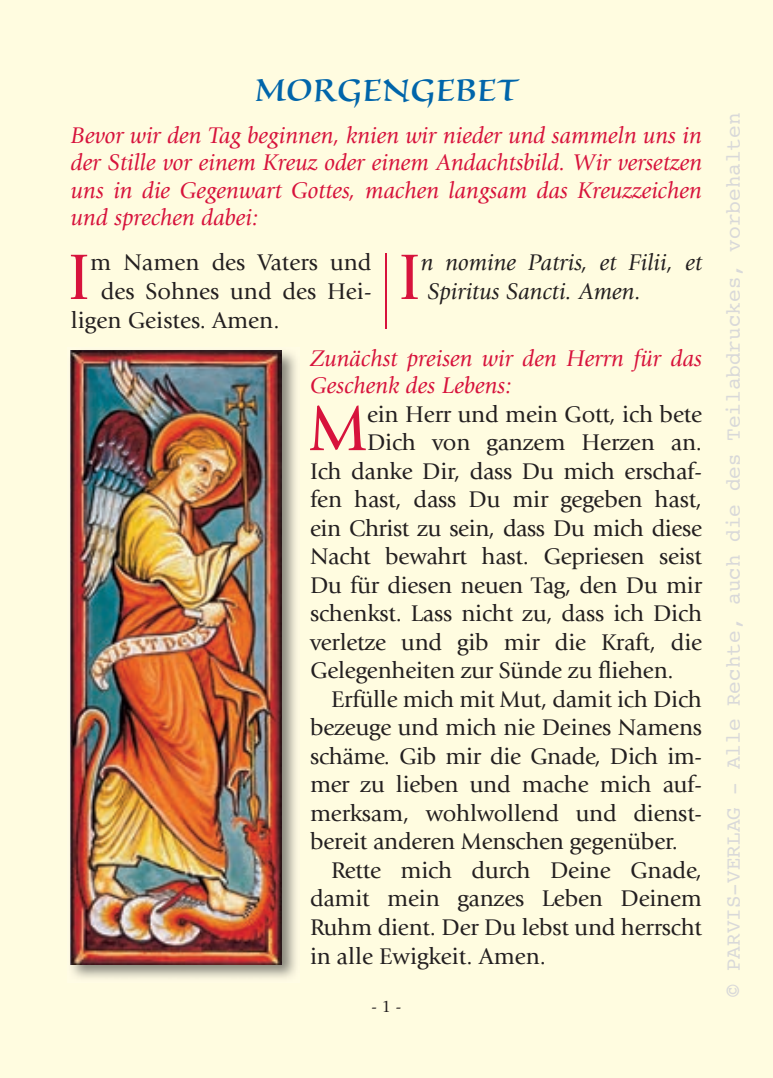
<style>
.page{position:relative;width:773px;height:1078px;background:#fff}
.page>*{position:absolute;margin:0;border:0;box-sizing:border-box;transform-origin:0 0}
.t1{font:67px "Giovanni";color:#d7133c}
.t2{font:40px "Silentium Pro Roman II";color:#0065aa}
.t3{font:23.75px "Giovanni";letter-spacing:-.01em;color:#231f20}
.t4{font:italic 23.75px/27.5px "Giovanni";color:#d7133c;text-align:justify}
.t5{font:italic 23.75px/28.5px "Giovanni";color:#231f20}
.t6{font:21px "Courier";color:#d9d9d9}
.t7{font:17.5px "Giovanni";color:#231f20}
</style>
<div class="page">
<div style="left:14px;top:0;width:758px;height:1077px;background:#fffce0"></div>
<div style="left:0;top:0;width:14px;height:1077px;background:#fffce0"></div>
<hr style="left:386px;top:253px;width:1px;height:76px;background:#d7133c">
<img style="left:70px;top:350px;width:226px;height:628px">
<img style="left:71px;top:351px;width:210px;height:613px">
<h2 class="t2" style="left:254px;top:61px;width:266px">MORGENGEBET</h2>
<p class="t4" style="left:71px;top:121px;width:632px">Bevor wir den Tag beginnen, knien wir nieder und sammeln uns in der Stille vor einem Kreuz oder einem Andachtsbild. Wir versetzen uns in die Gegenwart Gottes, machen langsam das Kreuzzeichen und sprechen dabei:</p>
<h1 class="t1" style="left:68px;top:239px;width:24px">I</h1>
<p class="t3" style="left:90px;top:249px;width:283px">m Namen des Vaters und</p>
<h1 class="t1" style="left:398px;top:239px;width:24px">I</h1>
<p class="t5" style="left:420px;top:249px;width:283px">n nomine Patris, et Filii, et<br>Spiritus Sancti. Amen.</p>
<p class="t3" style="left:101px;top:278px;width:272px">des Sohnes und des Hei-</p>
<p class="t3" style="left:71px;top:306px;width:210px">ligen Geistes. Amen.</p>
<p class="t4" style="left:310px;top:344px;width:393px">Zunächst preisen wir den Herrn für das<br>Geschenk des Lebens:</p>
<h1 class="t1" style="left:308px;top:390px;width:61px">M</h1>
<p class="t3" style="left:367px;top:400px;width:336px">ein Herr und mein Gott, ich bete</p>
<p class="t3" style="left:367px;top:429px;width:336px">Dich von ganzem Herzen an.</p>
<p class="t3" style="left:310px;top:457px;width:393px">Ich danke Dir, dass Du mich erschaf-</p>
<p class="t3" style="left:310px;top:486px;width:393px">fen hast, dass Du mir gegeben hast,</p>
<p class="t3" style="left:310px;top:514px;width:393px">ein Christ zu sein, dass Du mich dies e</p>
<p class="t3" style="left:310px;top:543px;width:393px">Nacht bewahrt hast. Gepriesen seist</p>
<p class="t3" style="left:310px;top:571px;width:393px">Du für diesen neuen Tag, den Du mir</p>
<p class="t3" style="left:310px;top:600px;width:393px">schenkst. Lass nicht zu, dass ich Dich</p>
<p class="t3" style="left:310px;top:628px;width:393px">verletze und gib mir die Kraft, die</p>
<p class="t3" style="left:310px;top:657px;width:365px">Gelegenheiten zur Sünde zu fliehen.</p>
<p class="t3" style="left:331px;top:685px;width:372px">Erfülle mich mit Mut, damit ich Dich</p>
<p class="t3" style="left:310px;top:714px;width:393px">bezeuge und mich nie Deines Namens</p>
<p class="t3" style="left:310px;top:742px;width:393px">schäme. Gib mir die Gnade, Dich im-</p>
<p class="t3" style="left:310px;top:771px;width:393px">me r zu lieben und mache mich auf-</p>
<p class="t3" style="left:310px;top:799px;width:393px">merksam, wohlwollend und dienst-</p>
<p class="t3" style="left:310px;top:828px;width:369px">bereit anderen Menschen gegenüber.</p>
<p class="t3" style="left:331px;top:856px;width:372px">Rette mich durch Deine Gnade,</p>
<p class="t3" style="left:310px;top:885px;width:393px">damit mein ganzes Leben Deinem</p>
<p class="t3" style="left:310px;top:913px;width:393px">Ruhm dient. Der Du lebst und herrscht</p>
<p class="t3" style="left:310px;top:942px;width:237px">in alle Ewigkeit. Amen.</p>
<p class="t7" style="left:371px;top:995px;width:31px">- 1 -</p>
<p class="t6" style="left:716px;top:996px;width:885px;rotate:-90deg">© PARVIS-VERLAG - Alle Rechte, auch die des Teilabdruckes, vorbehalten</p>
</div>
